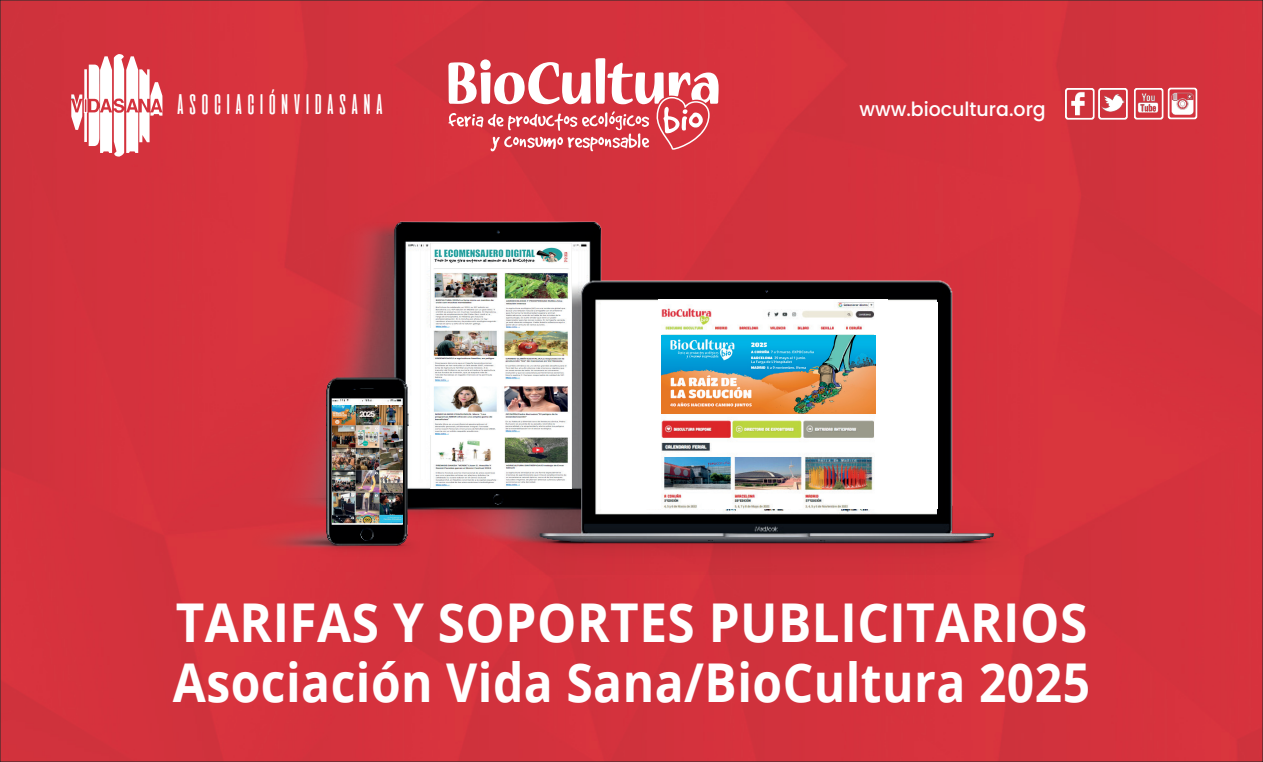
<style>
.page{position:relative;width:1263px;height:762px;background:#fff}
.page>*{position:absolute;margin:0;border:0;box-sizing:border-box;transform-origin:0 0}
.t1{font:700 53.4px/60px "Open Sans";letter-spacing:.01em;color:#fff;scale:.93 1}
.t2{font:28.2px "aliensandcows";color:#fff}
.t3{font:500 19.5px "Poppins";color:#fff}
</style>
<div class="page">
<div style="left:2px;top:2px;width:1259px;height:757px;background:#d5323d"></div>
<img style="left:1061px;top:86px;width:29px;height:29px">
<svg style="left:1065px;top:88px;width:62px;height:31px"></svg>
<img style="left:1098px;top:87px;width:29px;height:29px">
<svg style="left:1134px;top:88px;width:63px;height:31px"></svg>
<img style="left:1168px;top:89px;width:29px;height:29px">
<svg style="left:71px;top:54px;width:91px;height:103px"></svg>
<svg style="left:448px;top:58px;width:271px;height:94px"></svg>
<img style="left:253px;top:200px;width:775px;height:373px">
<img style="left:658px;top:299px;width:230px;height:209px">
<div style="left:601px;top:302px;width:59px;height:206px;background:#fff"></div>
<div style="left:882px;top:302px;width:56px;height:206px;background:#fff"></div>
<img style="left:662px;top:335px;width:213px;height:78px">
<img style="left:332px;top:405px;width:70px;height:118px">
<img style="left:430px;top:243px;width:141px;height:245px">
<p class="t2" style="left:175px;top:89px;width:212px">ASOCIACIÓNVIDASANA</p>
<p class="t3" style="left:859px;top:98px;width:188px">www.biocultura.org</p>
<p class="t1" style="left:173px;top:591px;width:988px">TARIFAS Y SOPORTES PUBLICITARIOS<br>Asociación Vida Sana/BioCultura 2025</p>
</div>
